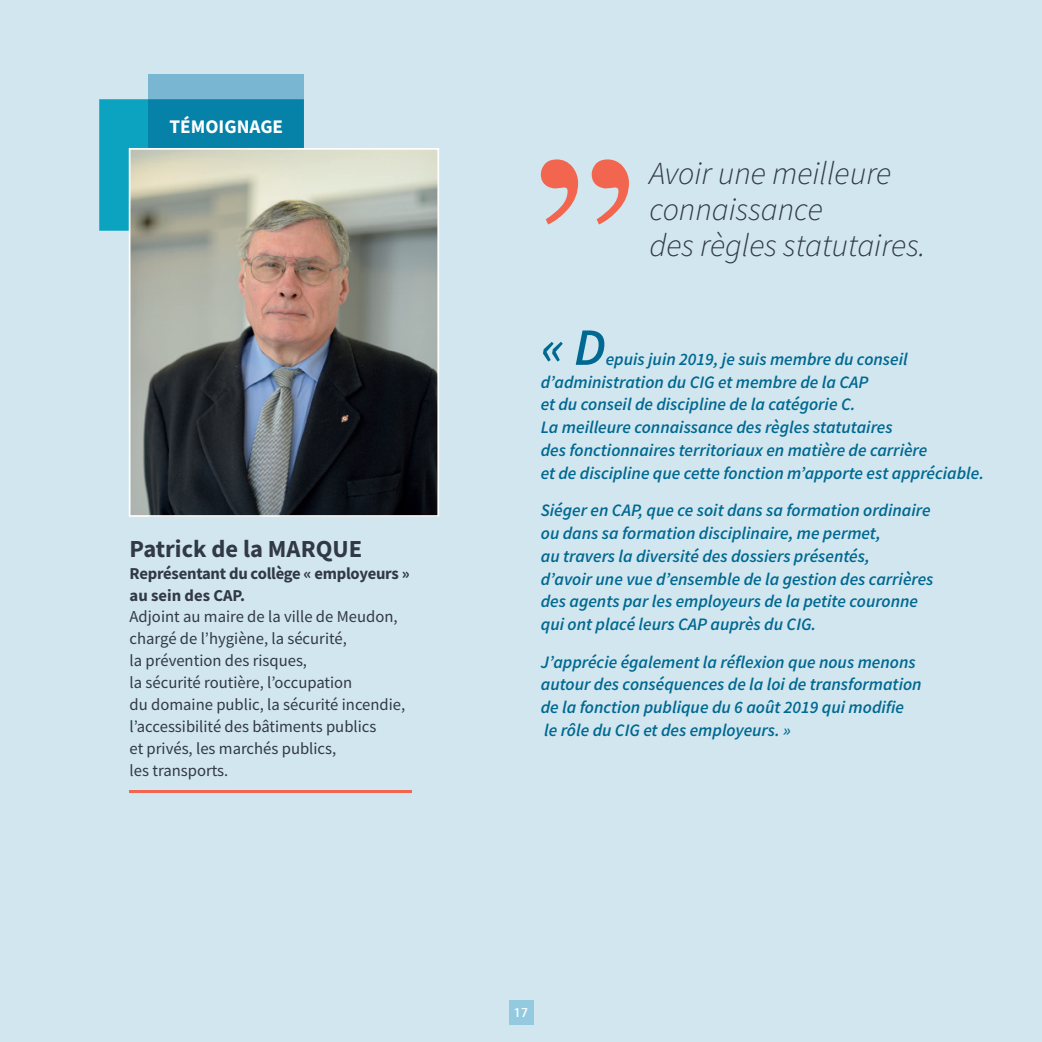
<style>
.page{position:relative;width:1042px;height:1042px;background:#d2e6ef}
.page>*{position:absolute;margin:0;border:0;box-sizing:border-box;transform-origin:0 0}
.TITRE_faits_marquant{font:italic 600 52.5px "Source Sans Pro";color:#006991}
.TITRE_faits_marquant-2{font:italic 300 32.2px/36.4px "Source Sans Pro";color:#313944}
.TITRE_faits_marquant-3{font:700 24.5px "Source Sans Pro";color:#313944}
.t1{font:700 19.25px "Source Sans Pro";color:#fff}
.TITRE_faits_marquant-4{font:italic 600 17.5px/22.8px "Source Sans Pro";color:#006991}
.TEXTE_COURANT{font:16.62px/21.9px "Source Sans Pro";color:#313944}
.TEXTE_COURANT-2{font:700 16.62px/21.9px "Source Sans Pro";letter-spacing:-.015em;color:#313944}
.t2{font:700 14px "Rotis Sans Serif";color:#fff}
</style>
<div class="page">
<svg style="left:541px;top:159px;width:37px;height:65px"></svg>
<svg style="left:592px;top:159px;width:37px;height:65px"></svg>
<hr style="left:130px;top:790px;width:282px;height:2px;background:#f2664f">
<div style="left:99px;top:99px;width:50px;height:132px;background:#0ba3c0"></div>
<svg style="left:149px;top:74px;width:155px;height:74px;background:#2d93b6"></svg>
<img style="left:132px;top:151px;width:304px;height:363px">
<div style="left:129px;top:148px;width:310px;height:369px;border:2px solid #fff"></div>
<div style="left:509px;top:1000px;width:24px;height:24px;background:#93cae0"></div>
<p class="t1" style="left:170px;top:113px;width:115px">TÉMOIGNAGE</p>
<p class="TITRE_faits_marquant-3" style="left:130px;top:532px;width:234px">Patrick de la MARQUE</p>
<p class="TEXTE_COURANT-2" style="left:130px;top:562px;width:282px">Représentant du collège « employeurs » au sein des CAP.</p>
<p class="TEXTE_COURANT" style="left:130px;top:606px;width:277px">Adjoint au maire de la ville de Meudon, chargé de l’hygiène, la sécurité,<br>la prévention des risques,<br>la sécurité routière, l’occupation<br>du domaine public, la sécurité incendie, l’accessibilité des bâtiments publics<br>et privés, les marchés publics,<br>les transports.</p>
<p class="TITRE_faits_marquant-2" style="left:649px;top:155px;width:278px">Avoir une meilleure connaissance<br>des règles statutaires.</p>
<p class="TITRE_faits_marquant" style="left:541px;top:313px;width:66px">« D</p>
<p class="TITRE_faits_marquant-4" style="left:541px;top:347px;width:445px;text-indent:65px">epuis juin 2019, je suis membre du conseil d’administration du CIG et membre de la CAP<br>et du conseil de discipline de la catégorie C.<br>La meilleure connaissance des règles statutaires<br>des fonctionnaires territoriaux en matière de carrière<br>et de discipline que cette fonction m’apporte est appréciable.</p>
<p class="TITRE_faits_marquant-4" style="left:541px;top:499px;width:394px">Siéger en CAP, que ce soit dans sa formation ordinaire ou dans sa formation disciplinaire, me permet,<br>au travers la diversité des dossiers présentés,<br>d’avoir une vue d’ensemble de la gestion des carrières des agents par les employeurs de la petite couronne qui ont placé leurs CAP auprès du CIG.</p>
<p class="TITRE_faits_marquant-4" style="left:541px;top:650px;width:382px">J’apprécie également la réflexion que nous menons autour des conséquences de la loi de transformation de la fonction publique du 6 août 2019 qui modifie<br>le rôle du CIG et des employeurs. »</p>
<p class="t2" style="left:513px;top:1003px;width:17px">17</p>
</div>
